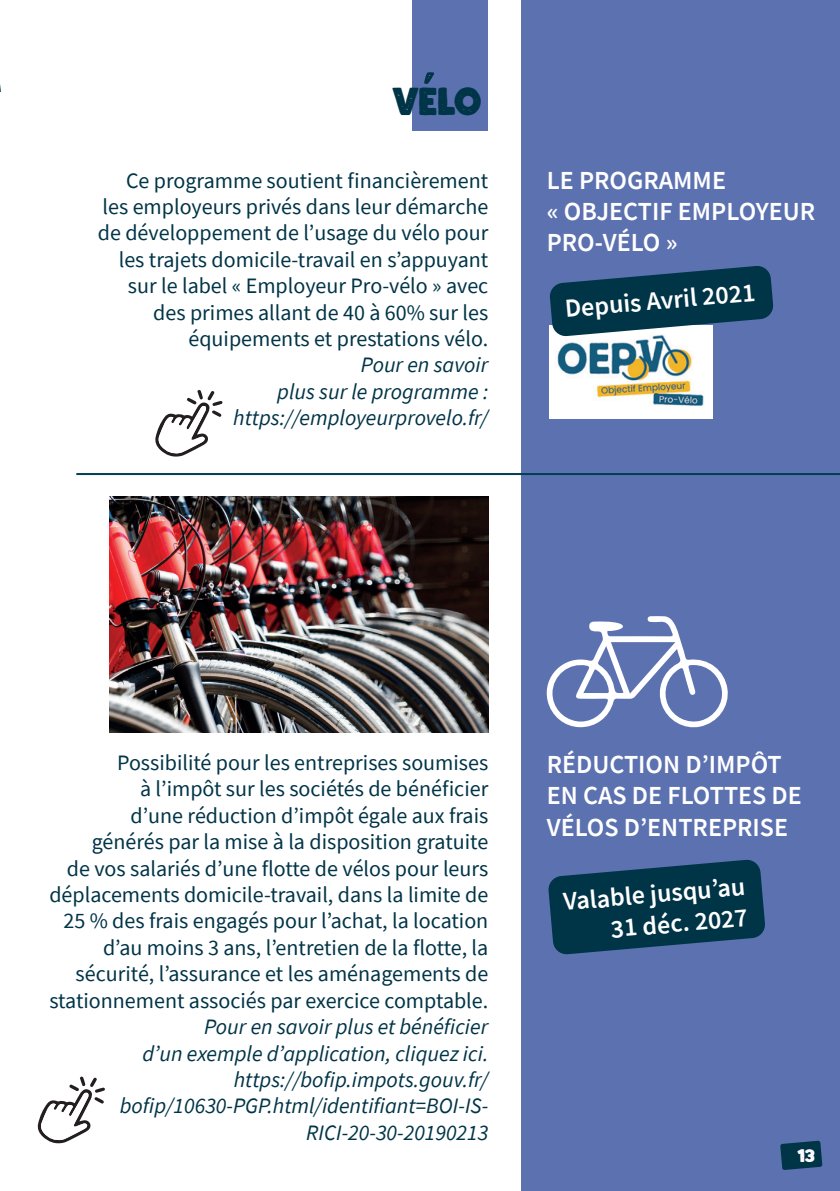
<style>
.page{position:relative;width:840px;height:1191px;background:#fff}
.page>*{position:absolute;margin:0;border:0;box-sizing:border-box;transform-origin:0 0}
.t1{font:38.6px "Chieezy Burger Distressed";color:#003447}
.t2{font:600 26px/31.2px "Source Sans Pro";color:#fff}
.t3{font:22px/26.4px "Source Sans Pro";color:#003447;text-align:right}
.t4{font:italic 22px/26.4px "Source Sans Pro";color:#003447;text-align:right}
.t5{font:18px "Chieezy Burger Distressed";color:#fff}
</style>
<div class="page">
<div style="left:521px;top:0;width:318px;height:1191px;background:#5c71b0"></div>
<svg style="left:37px;top:1076px;width:68px;height:68px"></svg>
<svg style="left:155px;top:390px;width:67px;height:67px"></svg>
<img style="left:110px;top:496px;width:378px;height:236px">
<img style="left:549px;top:337px;width:162px;height:81px">
<svg style="left:549px;top:266px;width:224px;height:71px"></svg>
<svg style="left:548px;top:859px;width:217px;height:95px"></svg>
<div style="left:412px;top:0;width:76px;height:131px;background:#5c71b0"></div>
<svg style="left:546px;top:616px;width:182px;height:112px"></svg>
<svg style="left:424px;top:72px;width:10px;height:12px"></svg>
<hr style="left:76px;top:473px;width:763px;height:2px;background:#003f52">
<svg style="left:780px;top:1140px;width:41px;height:30px"></svg>
<h1 class="t1" style="left:391px;top:82px;width:91px">VELO</h1>
<p class="t3" style="left:98px;top:167px;width:392px">Ce programme soutient financièrement les employeurs privés dans leur démarche de développement de l’usage du vélo pour les trajets domicile-travail en s’appuyant sur le label « Employeur Pro-vélo » avec des primes allant de 40 à 60% sur les équipements et prestations vélo.</p>
<p class="t4" style="left:233px;top:352px;width:256px">Pour en savoir<br>plus sur le programme : https://employeurprovelo.fr/</p>
<p class="t2" style="left:546px;top:164px;width:270px">LE PROGRAMME<br>« OBJECTIF EMPLOYEUR<br>PRO-VÉLO »</p>
<p class="t2" style="left:563px;top:293px;width:192px;rotate:-5deg">Depuis Avril 2021</p>
<p class="t3" style="left:49px;top:749px;width:440px">Possibilité pour les entreprises soumises<br>à l’impôt sur les sociétés de bénéficier<br>d’une réduction d’impôt égale aux frais<br>générés par la mise à la disposition gratuite<br>de vos salariés d’une flotte de vélos pour leurs déplacements domicile-travail, dans la limite de 25 % des frais engagés pour l’achat, la location d’au moins 3 ans, l’entretien de la flotte, la sécurité, l’assurance et les aménagements de stationnement associés par exercice comptable.</p>
<p class="t4" style="left:120px;top:1013px;width:370px">Pour en savoir plus et bénéficier<br>d’un exemple d’application, cliquez ici. https://bofip.impots.gouv.fr/ bofip/10630-PGP.html/identifiant=BOI-IS-RICI-20-30-20190213</p>
<p class="t2" style="left:546px;top:748px;width:256px">RÉDUCTION D’IMPÔT<br>EN CAS DE FLOTTES DE<br>VÉLOS D’ENTREPRISE</p>
<p class="t2" style="left:561px;top:886px;width:184px;text-align:right;rotate:-5deg">Valable jusqu’au<br>31 déc. 2027</p>
<p class="t5" style="left:796px;top:1146px;width:19px">13</p>
</div>
